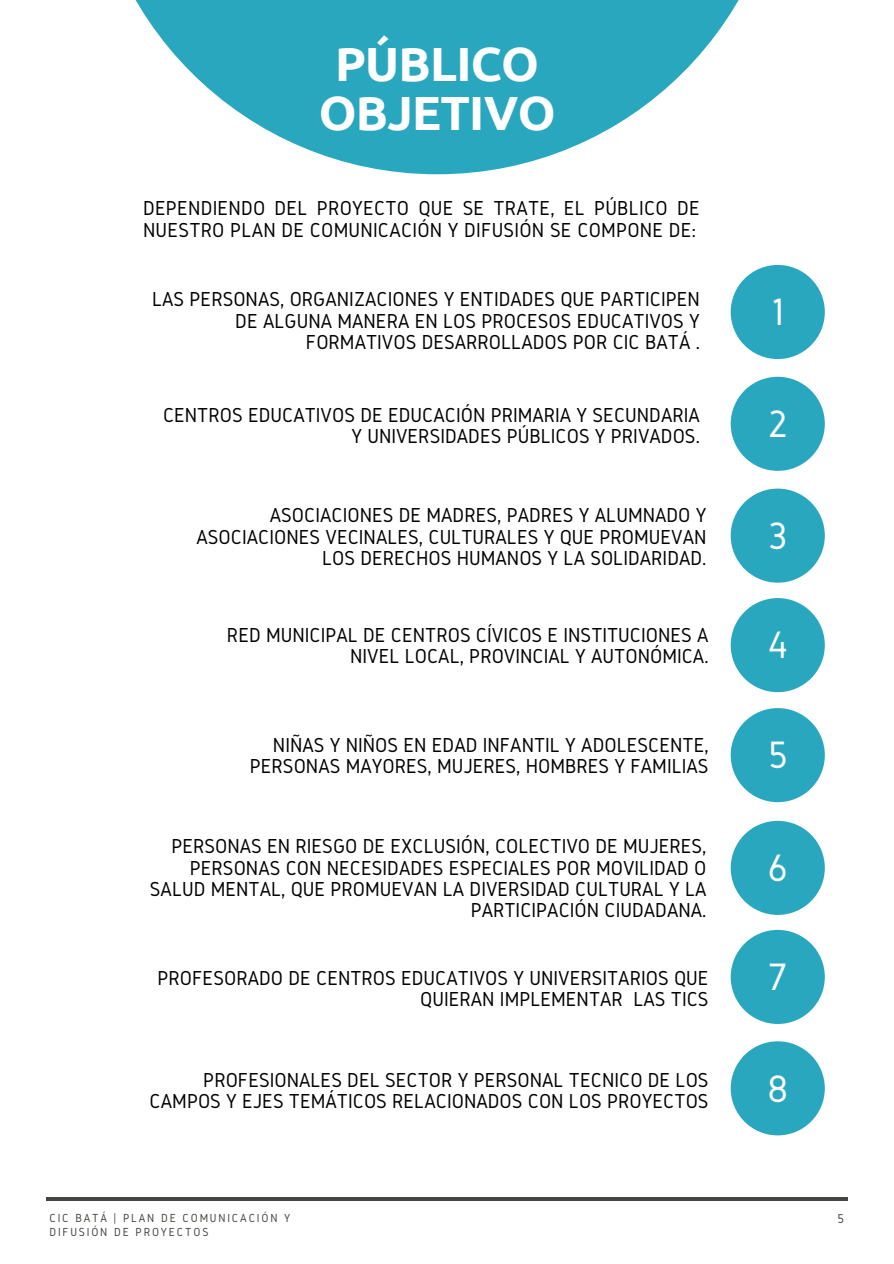
<style>
.page{position:relative;width:894px;height:1264px;background:#fff}
.page>*{position:absolute;margin:0;border:0;box-sizing:border-box;transform-origin:0 0}
.t1{font:700 48px/48.3px "Ubuntu";letter-spacing:-.015em;color:#fff;text-align:center}
.t2{font:39.6px "Gidole";color:#fff}
.t3{font:21px/21.3px "Gidole";color:#000;text-align:right}
.t4{font:13.2px "Gidole";color:#444440}
.t5{font:12.15px/13.5px "Gidole";letter-spacing:.15em;color:#444440}
</style>
<div class="page">
<hr style="left:46px;top:1197px;width:801px;height:3px;background:#444440">
<svg style="left:135px;top:0;width:604px;height:174px;fill:#29a7be"></svg>
<div style="left:730px;top:265px;width:94px;height:94px;background:#29a7be;border-radius:50%"></div>
<div style="left:730px;top:377px;width:94px;height:94px;background:#29a7be;border-radius:50%"></div>
<div style="left:730px;top:488px;width:94px;height:94px;background:#29a7be;border-radius:50%"></div>
<div style="left:730px;top:598px;width:94px;height:94px;background:#29a7be;border-radius:50%"></div>
<div style="left:730px;top:708px;width:94px;height:94px;background:#29a7be;border-radius:50%"></div>
<div style="left:730px;top:820px;width:94px;height:94px;background:#29a7be;border-radius:50%"></div>
<div style="left:730px;top:929px;width:94px;height:94px;background:#29a7be;border-radius:50%"></div>
<div style="left:730px;top:1041px;width:94px;height:94px;background:#29a7be;border-radius:50%"></div>
<h2 class="t1" style="left:318px;top:39px;width:238px">PÚBLICO<br>OBJETIVO</h2>
<h2 class="t3" style="left:143px;top:197px;width:558px;text-align:left">DEPENDIENDO DEL PROYECTO QUE SE TRATE, EL PÚBLICO DE<br>NUESTRO PLAN DE COMUNICACIÓN Y DIFUSIÓN SE COMPONE DE:</h2>
<p class="t3" style="left:152px;top:288px;width:549px">LAS PERSONAS, ORGANIZACIONES Y ENTIDADES QUE PARTICIPEN<br>DE ALGUNA MANERA EN LOS PROCESOS EDUCATIVOS Y<br>FORMATIVOS DESARROLLADOS POR CIC BATÁ .</p>
<p class="t3" style="left:163px;top:404px;width:538px">CENTROS EDUCATIVOS DE EDUCACIÓN PRIMARIA Y SECUNDARIA<br>Y UNIVERSIDADES PÚBLICOS Y PRIVADOS.</p>
<h2 class="t3" style="left:196px;top:504px;width:511px">ASOCIACIONES DE MADRES, PADRES Y ALUMNADO Y<br>ASOCIACIONES VECINALES, CULTURALES Y QUE PROMUEVAN<br>LOS DERECHOS HUMANOS Y LA SOLIDARIDAD.</h2>
<p class="t3" style="left:227px;top:624px;width:483px">RED MUNICIPAL DE CENTROS CÍVICOS E INSTITUCIONES A<br>NIVEL LOCAL, PROVINCIAL Y AUTONÓMICA.</p>
<p class="t3" style="left:250px;top:734px;width:460px">NIÑAS Y NIÑOS EN EDAD INFANTIL Y ADOLESCENTE,<br>PERSONAS MAYORES, MUJERES, HOMBRES Y FAMILIAS</p>
<h2 class="t3" style="left:150px;top:835px;width:558px">PERSONAS EN RIESGO DE EXCLUSIÓN, COLECTIVO DE MUJERES, PERSONAS CON NECESIDADES ESPECIALES POR MOVILIDAD O SALUD MENTAL, QUE PROMUEVAN LA DIVERSIDAD CULTURAL Y LA PARTICIPACIÓN CIUDADANA.</h2>
<p class="t2" style="left:770px;top:290px;width:16px">1</p>
<h2 class="t2" style="left:767px;top:402px;width:22px">2</h2>
<p class="t2" style="left:768px;top:514px;width:21px">3</p>
<p class="t2" style="left:767px;top:623px;width:22px">4</p>
<h2 class="t2" style="left:767px;top:733px;width:21px">5</h2>
<p class="t2" style="left:767px;top:846px;width:21px">6</p>
<p class="t3" style="left:157px;top:966px;width:552px">PROFESORADO DE CENTROS EDUCATIVOS Y UNIVERSITARIOS QUE</p>
<p class="t2" style="left:767px;top:955px;width:21px">7</p>
<p class="t3" style="left:420px;top:988px;width:290px">QUIERAN IMPLEMENTAR LAS TICS</p>
<h2 class="t3" style="left:150px;top:1068px;width:560px">PROFESIONALES DEL SECTOR Y PERSONAL TÉCNICO DE LOS<br>CAMPOS Y EJES TEMÁTICOS RELACIONADOS CON LOS PROYECTOS</h2>
<h2 class="t2" style="left:767px;top:1066px;width:22px">8</h2>
<p class="t5" style="left:49px;top:1211px;width:242px">CIC BATÁ | PLAN DE COMUNICACIÓN Y<br>DIFUSIÓN DE PROYECTOS</p>
<h1 class="t4" style="left:837px;top:1211px;width:8px">5</h1>
</div>
